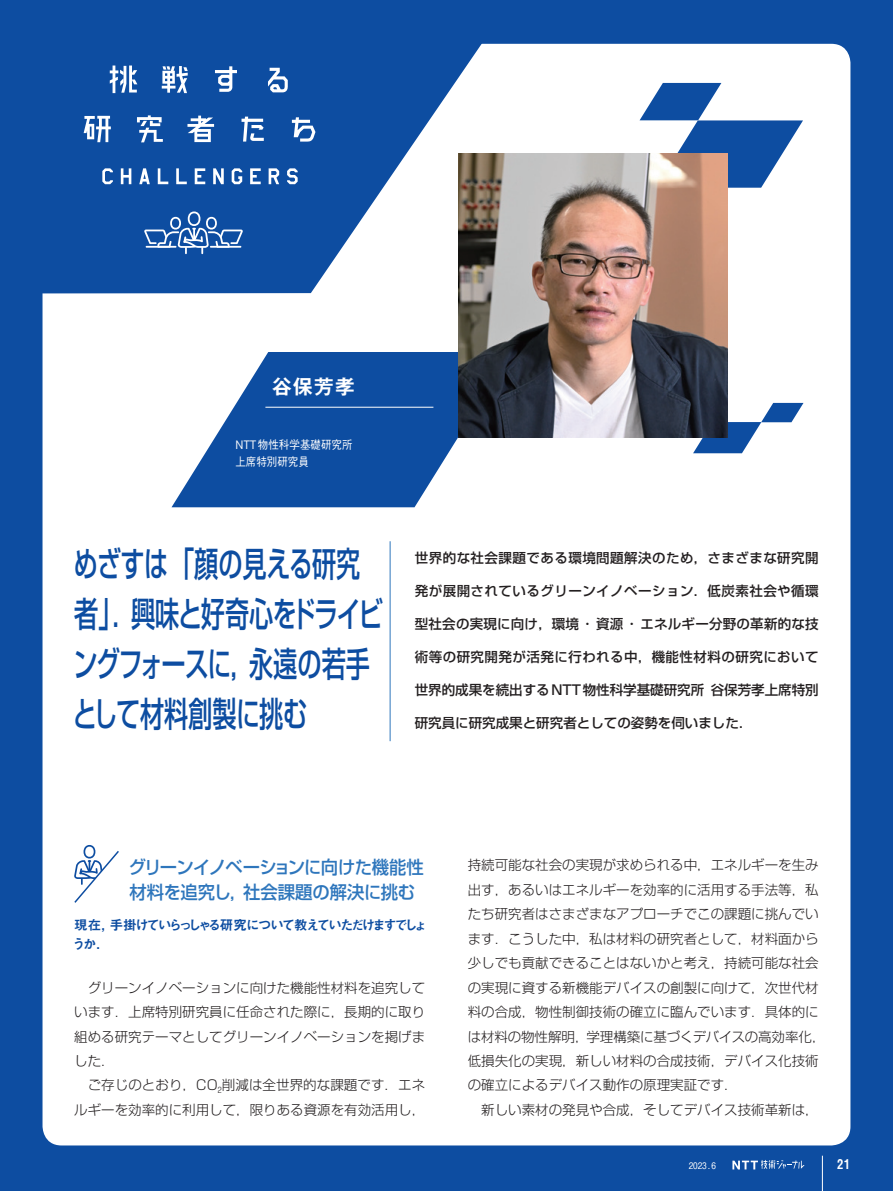
<style>
.page{position:relative;width:893px;height:1191px;background:#0d4da1}
.page>*{position:absolute;margin:0;border:0;box-sizing:border-box;transform-origin:0 0}
.t1{font:500 34.5px/49.9px "Shin Go Pr 6";letter-spacing:-.03em;color:#0d4da1;scale:.7 1}
.t2{font:700 19.5px "Gothic MB101 Pr 6 De";color:#fff}
.t3{font:500 18px/24.5px "Shin Go Pr 6";letter-spacing:-.03em;color:#2e76bc;scale:.96 1}
.t4{font:300 13.5px/24.5px "Shin Go Pr 6";color:#231f20;text-align:justify}
.t5{font:500 13.5px "Shin Go Pr 6";letter-spacing:.035em;color:#231f20}
.t6{font:500 13.5px "Shin Go Pr 6";color:#231f20}
.t7{font:13.5px/19.2px "Midashi Go Pr 6 MB31";letter-spacing:-.18em;color:#0d4da1}
.t8{font:500 13.5px "Shin Go Pr 6";letter-spacing:.015em;color:#231f20}
.t9{font:13.5px "Midashi Go Pr 6 MB31";color:#fff}
.t10{font:500 11.7px/17.5px "Gothic BBB Pr 6";color:#fff;scale:.9 1}
.t11{font:500 9px "Gothic BBB Pr 6";color:#fff}
</style>
<div class="page">
<div style="left:43px;top:44px;width:807px;height:1101px;background:#fff;border-radius:19px"></div>
<svg style="left:732px;top:1160px;width:73px;height:9px"></svg>
<hr style="left:822px;top:1155px;width:1px;height:36px;background:#fff">
<svg style="left:43px;top:43px;width:469px;height:250px;fill:#0d4da1"></svg>
<svg style="left:110px;top:65px;width:27px;height:28px"></svg>
<svg style="left:162px;top:66px;width:26px;height:27px"></svg>
<svg style="left:215px;top:66px;width:22px;height:26px"></svg>
<svg style="left:268px;top:68px;width:20px;height:24px"></svg>
<svg style="left:84px;top:116px;width:27px;height:26px"></svg>
<svg style="left:137px;top:115px;width:26px;height:27px"></svg>
<svg style="left:187px;top:116px;width:27px;height:26px"></svg>
<svg style="left:242px;top:117px;width:22px;height:25px"></svg>
<svg style="left:292px;top:117px;width:23px;height:25px"></svg>
<svg style="left:102px;top:168px;width:11px;height:16px"></svg>
<svg style="left:121px;top:168px;width:10px;height:16px"></svg>
<svg style="left:139px;top:168px;width:11px;height:16px"></svg>
<svg style="left:158px;top:168px;width:10px;height:16px"></svg>
<svg style="left:176px;top:168px;width:11px;height:16px"></svg>
<svg style="left:195px;top:168px;width:10px;height:16px"></svg>
<svg style="left:213px;top:168px;width:11px;height:16px"></svg>
<svg style="left:232px;top:168px;width:10px;height:16px"></svg>
<svg style="left:250px;top:168px;width:11px;height:16px"></svg>
<svg style="left:269px;top:168px;width:10px;height:16px"></svg>
<svg style="left:287px;top:168px;width:11px;height:16px"></svg>
<svg style="left:144px;top:211px;width:99px;height:43px;background:#3e71b4"></svg>
<svg style="left:693px;top:403px;width:110px;height:50px"></svg>
<svg style="left:640px;top:83px;width:163px;height:105px"></svg>
<svg style="left:171px;top:352px;width:340px;height:155px;fill:#0d4da1"></svg>
<img style="left:458px;top:154px;width:270px;height:283px">
<svg style="left:74px;top:845px;width:45px;height:58px"></svg>
<hr style="left:390px;top:541px;width:1px;height:200px;background:#2e76bc">
<hr style="left:265px;top:407px;width:168px;height:1px;background:#fff">
<h2 class="t2" style="left:272px;top:370px;width:84px">谷保芳孝</h2>
<p class="t10" style="left:235px;top:435px;width:132px">NTT物性科学基礎研究所上席特別研究員</p>
<h1 class="t1" style="left:73px;top:537px;width:445px">めざすは「顔の見える研究者」．興味と好奇心をドライビングフォースに，永遠の若手として材料創製に挑む</h1>
<p class="t5" style="left:415px;top:547px;width:405px">世界的な社会課題である環境問題解決のため，さまざまな研究開</p>
<p class="t5" style="left:415px;top:580px;width:405px">発が展開されているグリーンイノベーション．低炭素社会や循環</p>
<p class="t8" style="left:415px;top:613px;width:405px">型社会の実現に向け，環境・資源・エネルギー分野の革新的な技</p>
<p class="t5" style="left:415px;top:646px;width:405px">術等の研究開発が活発に行われる中，機能性材料の研究において</p>
<p class="t6" style="left:415px;top:679px;width:405px">世界的成果を続出するNTT物性科学基礎研究所 谷保芳孝上席特別</p>
<p class="t6" style="left:415px;top:712px;width:339px">研究員に研究成果と研究者としての姿勢を伺いました．</p>
<h3 class="t3" style="left:129px;top:854px;width:309px">グリーンイノベーションに向けた機能性材料を追究し，社会課題の解決に挑む</h3>
<p class="t7" style="left:72px;top:914px;width:357px">現在，手掛けていらっしゃる研究について教えていただけますでしょうか．</p>
<p class="t4" style="left:74px;top:974px;width:352px;text-indent:14px">グリーンイノベーションに向けた機能性材料を追究しています．上席特別研究員に任命された際に，長期的に取り組める研究テーマとしてグリーンイノベーションを掲げました．</p>
<p class="t4" style="left:74px;top:1072px;width:353px;text-align:right">ご存じのとおり，CO<sub>2</sub>削減は全世界的な課題です．エネルギーを効率的に利用して，限りある資源を有効活用し，</p>
<p class="t4" style="left:468px;top:851px;width:359px;text-align:left">持続可能な社会の実現が求められる中，エネルギーを生み出す，あるいはエネルギーを効率的に活用する手法等，私たち研究者はさまざまなアプローチでこの課題に挑んでいます．こうした中，私は材料の研究者として，材料面から少しでも貢献できることはないかと考え，持続可能な社会の実現に資する新機能デバイスの創製に向けて，次世代材料の合成，物性制御技術の確立に臨んでいます．具体的には材料の物性解明，学理構築に基づくデバイスの高効率化，低損失化の実現，新しい材料の合成技術，デバイス化技術の確立によるデバイス動作の原理実証です．</p>
<p class="t4" style="left:481px;top:1096px;width:339px">新しい素材の発見や合成，そしてデバイス技術革新は，</p>
<p class="t11" style="left:689px;top:1158px;width:29px">2023.6</p>
<p class="t9" style="left:837px;top:1153px;width:15px">21</p>
</div>
